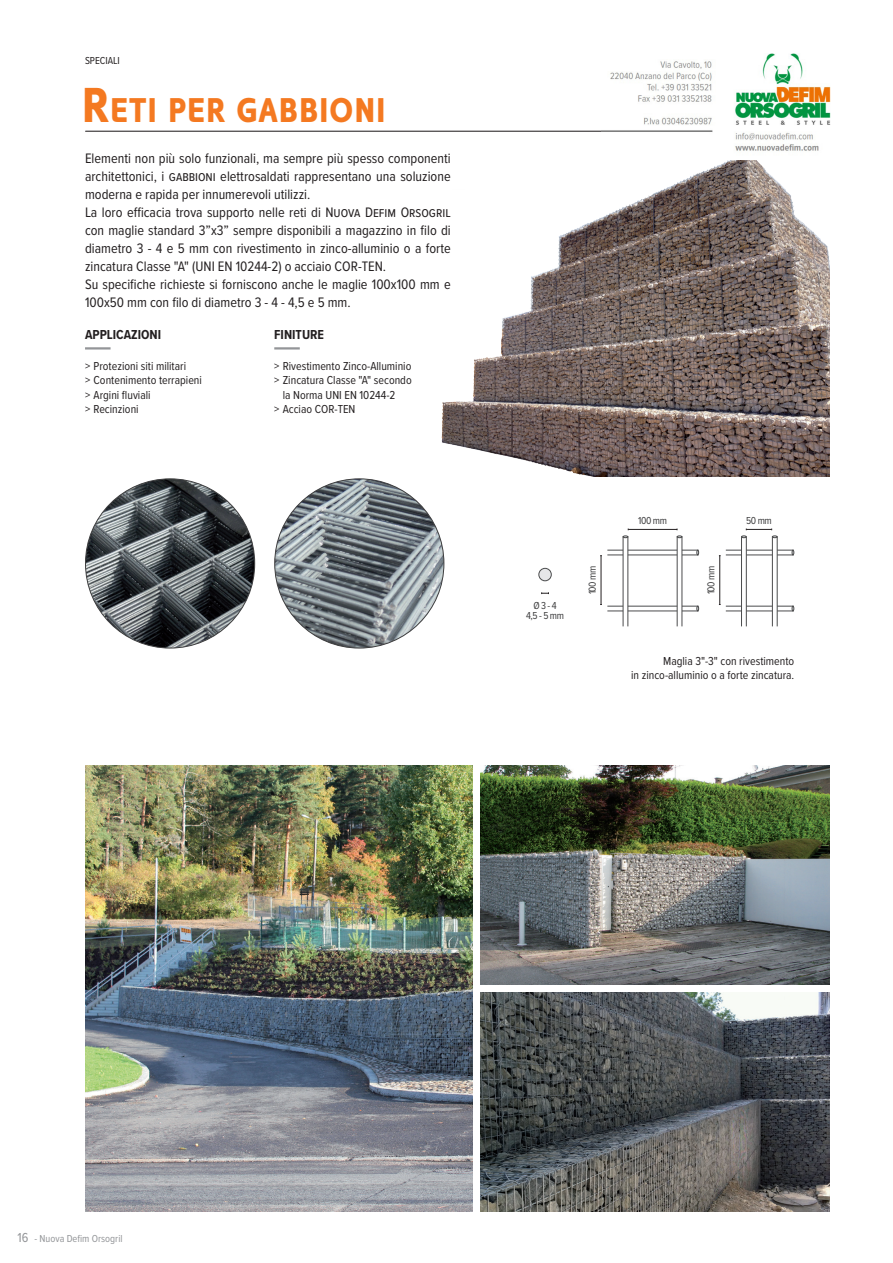
<style>
.page{position:relative;width:893px;height:1263px;background:#fff}
.page>*{position:absolute;margin:0;border:0;box-sizing:border-box;transform-origin:0 0}
._02__titolo-prodotto{font:34.65px "Kyrial Sans Pro Bold Cond";letter-spacing:.03em;color:#f47921}
._03__testo-prodotto{font:14.25px/18px "Proxima Nova Cond";color:#231f20;text-align:justify}
._04__titolo-caratter{font:700 13.5px "Proxima Nova Cond";color:#231f20}
._05__testo-caratteri{font:12px/14.4px "Proxima Nova Cond";color:#231f20}
._05__testo-caratteri-2{font:10.5px "Proxima Nova Cond";letter-spacing:-.04em;color:#3e3e3f}
.t1{font:10.5px "Proxima Nova Cond";color:#939598}
.t2{font:10.5px "Proxima Nova Cond";color:#231f20}
.s1{font-size:49.5px}
.s2{font-size:13.5px}
</style>
<div class="page">
<hr style="left:86px;top:131px;width:743px;height:1px;background:#231f20">
<img style="left:480px;top:765px;width:349px;height:219px">
<img style="left:85px;top:765px;width:387px;height:447px">
<img style="left:480px;top:993px;width:349px;height:219px">
<img style="left:441px;top:160px;width:388px;height:317px">
<svg style="left:741px;top:538px;width:5px;height:88px"></svg>
<svg style="left:772px;top:538px;width:5px;height:88px"></svg>
<svg style="left:623px;top:538px;width:5px;height:88px"></svg>
<svg style="left:677px;top:538px;width:5px;height:88px"></svg>
<img style="left:85px;top:479px;width:170px;height:169px;border-radius:85px">
<img style="left:275px;top:479px;width:169px;height:169px;border-radius:85px">
<svg style="left:746px;top:529px;width:26px;height:1px"></svg>
<hr style="left:628px;top:529px;width:49px;height:1px;background:#231f20">
<hr style="left:601px;top:556px;width:1px;height:48px;background:#231f20">
<hr style="left:719px;top:556px;width:1px;height:48px;background:#231f20">
<svg style="left:541px;top:592px;width:8px;height:2px"></svg>
<img style="left:602px;top:53px;width:229px;height:98px">
<hr style="left:85px;top:347px;width:26px;height:2px;background:#939598">
<hr style="left:274px;top:347px;width:26px;height:2px;background:#939598">
<div style="left:539px;top:568px;width:12px;height:13px;background:#e6e7e9;border-radius:50%"></div>
<div style="left:539px;top:568px;width:12px;height:13px;border:1px solid #4b4c4d;border-radius:50%"></div>
<p class="t2" style="left:85px;top:53px;width:36px">SPECIALI</p>
<p class="_02__titolo-prodotto" style="left:82px;top:85px;width:305px"><span class="s1">R</span>ETI PER GABBIONI</p>
<p class="_03__testo-prodotto" style="left:85px;top:149px;width:367px">Elementi non più solo funzionali, ma sempre più spesso componenti architettonici, i gabbioni elettrosaldati rappresentano una soluzione moderna e rapida per innumerevoli utilizzi.</p>
<p class="_03__testo-prodotto" style="left:85px;top:203px;width:367px">La loro efficacia trova supporto nelle reti di Nuova Defim Orsogril con maglie standard 3”x3” sempre disponibili a magazzino in filo di diametro 3 - 4 e 5 mm con rivestimento in zinco-alluminio o a forte zincatura Classe "A" (UNI EN 10244-2) o acciaio COR-TEN.</p>
<p class="_03__testo-prodotto" style="left:85px;top:275px;width:367px">Su specifiche richieste si forniscono anche le maglie 100x100 mm e<br>100x50 mm con filo di diametro 3 - 4 - 4,5 e 5 mm.</p>
<p class="_04__titolo-caratter" style="left:85px;top:325px;width:78px">APPLICAZIONI</p>
<p class="_04__titolo-caratter" style="left:274px;top:325px;width:51px">FINITURE</p>
<p class="_05__testo-caratteri" style="left:85px;top:358px;width:103px">&gt; Protezioni siti militari</p>
<p class="_05__testo-caratteri" style="left:85px;top:373px;width:118px">&gt; Contenimento terrapieni</p>
<p class="_05__testo-caratteri" style="left:85px;top:387px;width:67px">&gt; Argini fluviali</p>
<p class="_05__testo-caratteri" style="left:85px;top:401px;width:55px">&gt; Recinzioni</p>
<p class="_05__testo-caratteri" style="left:274px;top:358px;width:139px">&gt; Rivestimento Zinco-Alluminio</p>
<p class="_05__testo-caratteri" style="left:283px;top:373px;width:131px;text-indent:-9px">&gt; Zincatura Classe "A" secondo la Norma UNI EN 10244-2</p>
<p class="_05__testo-caratteri" style="left:274px;top:401px;width:83px">&gt; Acciao COR-TEN</p>
<p class="_05__testo-caratteri-2" style="left:533px;top:598px;width:25px">Ø 3 - 4</p>
<p class="_05__testo-caratteri-2" style="left:526px;top:608px;width:39px">4,5 - 5 mm</p>
<p class="_05__testo-caratteri-2" style="left:638px;top:513px;width:30px">100 mm</p>
<p class="_05__testo-caratteri-2" style="left:746px;top:513px;width:27px">50 mm</p>
<p class="_05__testo-caratteri-2" style="left:585px;top:594px;width:30px;rotate:-90deg">100 mm</p>
<p class="_05__testo-caratteri-2" style="left:703px;top:594px;width:30px;rotate:-90deg">100 mm</p>
<p class="_05__testo-caratteri" style="left:631px;top:653px;width:165px;text-align:right">Maglia 3"-3" con rivestimento<br>in zinco-alluminio o a forte zincatura.</p>
<p class="t1" style="left:18px;top:1230px;width:107px"><span class="s2">16</span> - Nuova Defim Orsogril</p>
</div>
